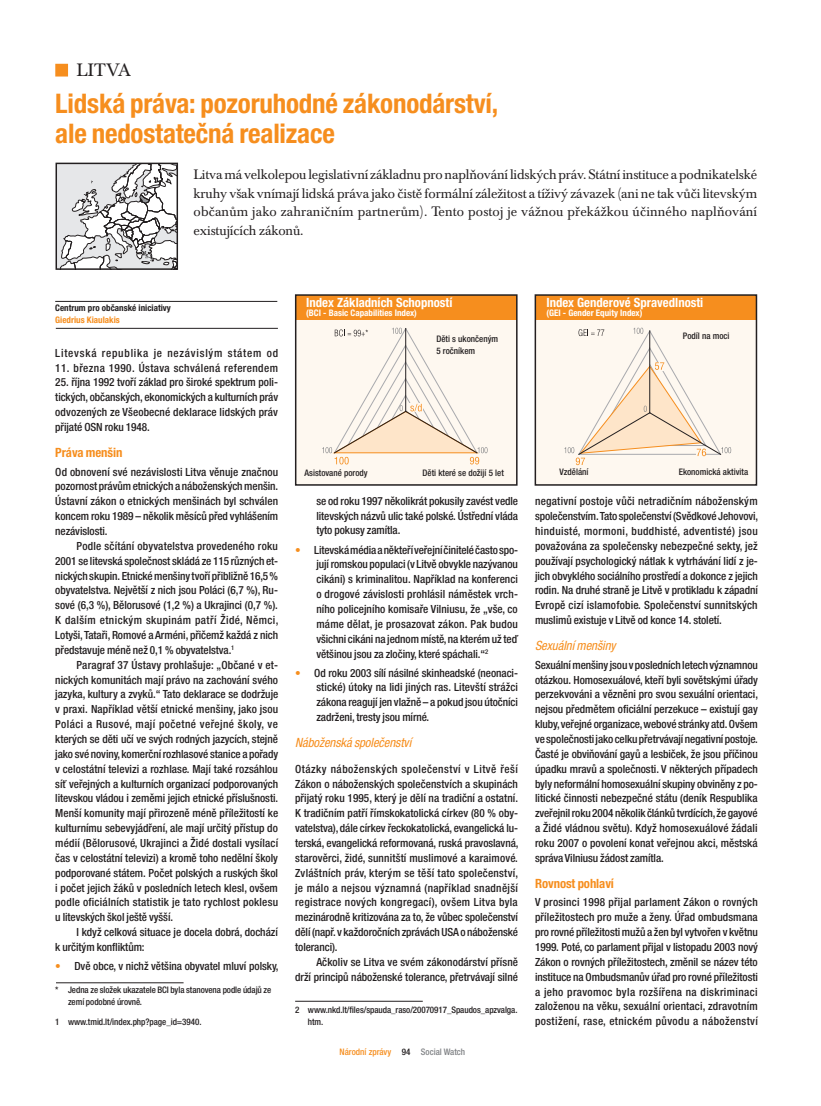
<style>
.page{position:relative;width:821px;height:1106px;background:#fff}
.page>*{position:absolute;margin:0;border:0;box-sizing:border-box;transform-origin:0 0}
.titulo{font:700 condensed 27px/30px "Helvetica Neue LT Pro";letter-spacing:-.005em;color:#f68e1e}
.país{font:17.7px "Baskerville BECE";color:#231f20}
.copete{font:13.5px/18.8px "Baskerville BECE";letter-spacing:.01em;color:#231f20;text-align:justify}
.t1{font:700 condensed 12.75px "Helvetica Neue LT Pro";color:#fff}
.Subtítulo_itálica{font:italic condensed 12.75px "Helvetica Neue LT Pro";letter-spacing:-.005em;color:#f68e1e}
.Subtítulo_bold{font:700 condensed 12.75px "Helvetica Neue LT Pro";letter-spacing:-.005em;color:#f68e1e}
.texto_primera{font:500 condensed 11.25px/14.9px "Helvetica Neue LT Pro";letter-spacing:.005em;color:#231f20;text-align:justify}
.texto{font:500 condensed 11.25px/14.9px "Helvetica Neue LT Pro";letter-spacing:-.005em;color:#231f20;text-align:justify}
.texto_bala{font:500 condensed 11.25px/14.9px "Helvetica Neue LT Pro";letter-spacing:-.005em;color:#231f20;text-align:justify}
.notas{font:500 condensed 11.25px/14.9px "Helvetica Neue LT Pro";letter-spacing:-.005em;color:#231f20;text-align:justify}
.texto_primera-2{font:500 condensed 11.25px "Helvetica Neue LT Pro";letter-spacing:.035em;color:#231f20}
.texto_primera-3{font:500 condensed 11.25px "Helvetica Neue LT Pro";letter-spacing:.07em;color:#231f20}
.notas-2{font:500 condensed 9px/12px "Helvetica Neue LT Pro";letter-spacing:-.005em;color:#231f20}
.t2{font:700 condensed 9px "Helvetica Neue LT Pro";color:#fff}
.firma_organización{font:700 condensed 9px "Helvetica Neue LT Pro";color:#231f20}
.firma_autor{font:700 condensed 9px "Helvetica Neue LT Pro";color:#f68e1e}
.t3{font:500 condensed 9px "Helvetica Neue LT Pro";color:#f68e1e}
.t4{font:500 condensed 9px "Helvetica Neue LT Pro";color:#808285}
.s1{color:#f68e1e}
</style>
<div class="page">
<div style="left:55px;top:64px;width:13px;height:12px;background:#f68e1e;border:2px solid #f68e1e"></div>
<div style="left:535px;top:295px;width:221px;height:190px;background:#fef8f0"></div>
<div style="left:535px;top:295px;width:221px;height:25px;background:#f68e1e"></div>
<div style="left:534px;top:294px;width:223px;height:191px;border:2px solid #231f20"></div>
<div style="left:296px;top:295px;width:221px;height:190px;background:#fef8f0"></div>
<div style="left:296px;top:295px;width:221px;height:25px;background:#f68e1e"></div>
<div style="left:295px;top:294px;width:222px;height:191px;border:2px solid #231f20"></div>
<svg style="left:59px;top:166px;width:116px;height:101px"></svg>
<div style="left:56px;top:163px;width:122px;height:107px;border:2px solid #231f20"></div>
<hr style="left:55px;top:301px;width:222px;height:1px;background:#231f20">
<hr style="left:56px;top:328px;width:222px;height:1px;background:#231f20">
<hr style="left:295px;top:1001px;width:128px;height:1px;background:#231f20">
<svg style="left:564px;top:328px;width:167px;height:137px"></svg>
<svg style="left:322px;top:328px;width:165px;height:136px"></svg>
<hr style="left:56px;top:982px;width:127px;height:1px;background:#231f20">
<p class="país" style="left:76px;top:60px;width:56px">LITVA</p>
<p class="titulo" style="left:55px;top:88px;width:444px">Lidská práva: pozoruhodné zákonodárství, ale nedostatečná realizace</p>
<p class="copete" style="left:194px;top:165px;width:565px">Litva má velkolepou legislativní základnu pro naplňování lidských práv. Státní instituce apodnikatelské kruhy však vnímají lidská práva jako čistě formální záležitost a tíživý závazek (ani ne tak vůči litevským občanům jako zahraničním partnerům). Tento postoj je vážnou překážkou účinného naplňování existujících zákonů.</p>
<p class="firma_organización" style="left:55px;top:302px;width:117px">Centrum pro občanské iniciativy</p>
<p class="firma_autor" style="left:55px;top:314px;width:66px">Giedrius Kiaulakis</p>
<p class="texto_primera-3" style="left:55px;top:346px;width:224px">Litevská republika je nezávislým státem od</p>
<p class="texto_primera-2" style="left:55px;top:361px;width:224px">11. března 1990. Ústava schválená referendem</p>
<p class="texto_primera" style="left:55px;top:375px;width:224px">25. října 1992 tvoří základ pro široké spektrum poli&shy;tických, občanských, ekonomických a kulturních práv odvozených ze Všeobecné deklarace lidských práv přijaté OSN roku 1948.</p>
<p class="Subtítulo_bold" style="left:55px;top:445px;width:69px">Práva menšin</p>
<p class="texto_primera" style="left:55px;top:464px;width:224px">Od obnovení své nezávislosti Litva věnuje značnou pozornost právům etnických a náboženských menšin.<br>Ústavní zákon o etnických menšinách byl schválen koncem roku 1989 – několik měsíců před vyhlášením nezávislosti.</p>
<p class="texto" style="left:55px;top:538px;width:225px;text-indent:21px">Podle sčítání obyvatelstva provedeného roku 2001 se litevská společnost skládá ze 115 různých et&shy;nických skupin. Etnické menšiny tvoří přibližně 16,5% obyvatelstva. Největší z nich jsou Poláci (6,7 %), Ru&shy;sové (6,3 %), Bělorusové (1,2 %) a Ukrajinci (0,7 %).<br>K dalším etnickým skupinám patří Židé, Němci, Lotyši, Tataři, Romové a Arméni, přičemž každá z nich představuje méně než 0,1 % obyvatelstva.<sup>1</sup></p>
<p class="texto" style="left:55px;top:657px;width:224px;text-indent:21px">Paragraf 37 Ústavy prohlašuje: „Občané v et&shy;nických komunitách mají právo na zachování svého jazyka, kultury a zvyků.“ Tato deklarace se dodržuje v praxi. Například větší etnické menšiny, jako jsou Poláci a Rusové, mají početné veřejné školy, ve kterých se děti učí ve svých rodných jazycích, stejně jako své noviny, komerční rozhlasové stanice a pořady v celostátní televizi a rozhlase. Mají také rozsáhlou síť veřejných a kulturních organizací podporovaných litevskou vládou i zeměmi jejich etnické příslušnosti.<br>Menší komunity mají přirozeně méně příležitostí ke kulturnímu sebevyjádření, ale mají určitý přístup do médií (Bělorusové, Ukrajinci a Židé dostali vysílací čas v celostátní televizi) a kromě toho nedělní školy podporované státem. Počet polských a ruských škol i počet jejich žáků v posledních letech klesl, ovšem podle oficiálních statistik je tato rychlost poklesu u litevských škol ještě vyšší.</p>
<p class="texto" style="left:55px;top:924px;width:224px;text-indent:21px">I když celková situace je docela dobrá, dochází k určitým konfliktům:</p>
<p class="texto_bala" style="left:55px;top:958px;width:225px"><span class="s1">•</span> Dvě obce, v nichž většina obyvatel mluví polsky,</p>
<p class="notas-2" style="left:68px;top:983px;width:205px;text-indent:-13px">* Jedna ze složek ukazatele BCI byla stanovena podle údajů ze zemí podobné úrovně.</p>
<p class="notas-2" style="left:55px;top:1016px;width:148px">1 www.tmid.lt/index.php?page_id=3940.</p>
<p class="t1" style="left:306px;top:295px;width:148px">Index Základních Schopností</p>
<p class="t2" style="left:306px;top:307px;width:112px">(BCI - Basic Capabilities Index)</p>
<p class="notas-2" style="left:436px;top:333px;width:63px">Děti s ukončeným<br>5 ročníkem</p>
<p class="t1" style="left:546px;top:295px;width:158px">Index Genderové Spravedlnosti</p>
<p class="t2" style="left:546px;top:307px;width:97px">(GEI - Gender Equity Index)</p>
<p class="notas-2" style="left:683px;top:330px;width:48px">Podíl na moci</p>
<p class="notas-2" style="left:304px;top:466px;width:65px">Asistované porody</p>
<p class="notas-2" style="left:422px;top:466px;width:83px">Děti které se dožijí 5 let</p>
<p class="notas" style="left:316px;top:493px;width:203px">se od roku 1997 několikrát pokusily zavést vedle litevských názvů ulic také polské. Ústřední vláda tyto pokusy zamítla.</p>
<p class="texto_bala" style="left:316px;top:542px;width:203px;text-indent:-21px"><span class="s1">•</span> Litevská média aněkteří veřejní činitelé často spo&shy;jují romskou populaci (v Litvě obvykle nazývanou cikáni) s kriminalitou. Například na konferenci o drogové závislosti prohlásil náměstek vrch&shy;ního policejního komisaře Vilniusu, že „vše, co máme dělat, je prosazovat zákon. Pak budou všichni cikáni na jednom místě, na kterém už teď většinou jsou za zločiny, které spáchali.“<sup>2</sup></p>
<p class="texto_bala" style="left:316px;top:665px;width:203px;text-indent:-21px"><span class="s1">•</span> Od roku 2003 sílí násilné skinheadské (neonaci&shy;stické) útoky na lidi jiných ras. Litevští strážci zákona reagují jen vlažně – a pokud jsou útočníci zadrženi, tresty jsou mírné.</p>
<p class="Subtítulo_itálica" style="left:295px;top:735px;width:118px">Náboženská společenství</p>
<p class="texto_primera" style="left:295px;top:761px;width:225px">Otázky náboženských společenství v Litvě řeší Zákon o náboženských společenstvích a skupinách přijatý roku 1995, který je dělí na tradiční a ostatní.<br>K tradičním patří římskokatolická církev (80 % oby&shy;vatelstva), dále církev řeckokatolická, evangelická lu&shy;terská, evangelická reformovaná, ruská pravoslavná, starověrci, židé, sunnitští muslimové a karaimové.<br>Zvláštních práv, kterým se těší tato společenství, je málo a nejsou významná (například snadnější registrace nových kongregací), ovšem Litva byla mezinárodně kritizována za to, že vůbec společenství dělí (např. v každoročních zprávách USA o náboženské toleranci).</p>
<p class="texto" style="left:295px;top:954px;width:224px;text-align:right">Ačkoliv se Litva ve svém zákonodárství přísně<br>drží principů náboženské tolerance, přetrvávají silné</p>
<p class="notas-2" style="left:308px;top:1004px;width:211px;text-indent:-13px">2 www.nkd.lt/files/spauda_raso/20070917_Spaudos_apzvalga. htm.</p>
<p class="t3" style="left:339px;top:1046px;width:53px">Národní zprávy</p>
<p class="notas-2" style="left:402px;top:1045px;width:10px">94</p>
<p class="t4" style="left:421px;top:1046px;width:46px">Social Watch</p>
<p class="notas-2" style="left:559px;top:465px;width:30px">Vzdělání</p>
<p class="notas-2" style="left:678px;top:465px;width:71px">Ekonomická aktivita</p>
<p class="notas" style="left:535px;top:494px;width:225px">negativní postoje vůči netradičním náboženským společenstvím. Tato společenství (Svědkové Jehovovi, hinduisté, mormoni, buddhisté, adventisté) jsou považována za společensky nebezpečné sekty, jež používají psychologický nátlak k vytrhávání lidí z je&shy;jich obvyklého sociálního prostředí a dokonce z jejich rodin. Na druhé straně je Litvě v protikladu k západní Evropě cizí islamofobie. Společenství sunnitských muslimů existuje v Litvě od konce 14. století.</p>
<p class="Subtítulo_itálica" style="left:535px;top:638px;width:82px">Sexuální menšiny</p>
<p class="texto_primera" style="left:535px;top:657px;width:225px">Sexuální menšiny jsou vposledních letech významnou otázkou. Homosexuálové, kteří byli sovětskými úřady perzekvováni a vězněni pro svou sexuální orientaci, nejsou předmětem oficiální perzekuce – existují gay kluby, veřejné organizace, webové stránky atd. Ovšem ve společnosti jako celku přetrvávají negativní postoje.<br>Časté je obviňování gayů a lesbiček, že jsou příčinou úpadku mravů a společnosti. V některých případech byly neformální homosexuální skupiny obviněny z po&shy;litické činnosti nebezpečné státu (deník Respublika zveřejnil roku 2004 několik článků tvrdících, že gayové a Židé vládnou světu). Když homosexuálové žádali roku 2007 o povolení konat veřejnou akci, městská správa Vilniusu žádost zamítla.</p>
<p class="Subtítulo_bold" style="left:535px;top:875px;width:80px">Rovnost pohlaví</p>
<p class="texto_primera" style="left:535px;top:894px;width:224px">V prosinci 1998 přijal parlament Zákon o rovných příležitostech pro muže a ženy. Úřad ombudsmana pro rovné příležitosti mužů a žen byl vytvořen v květnu 1999. Poté, co parlament přijal v listopadu 2003 nový Zákon o rovných příležitostech, změnil se název této instituce na Ombudsmanův úřad pro rovné příležitosti a jeho pravomoc byla rozšířena na diskriminaci založenou na věku, sexuální orientaci, zdravotním postižení, rase, etnickém původu a náboženství</p>
</div>
